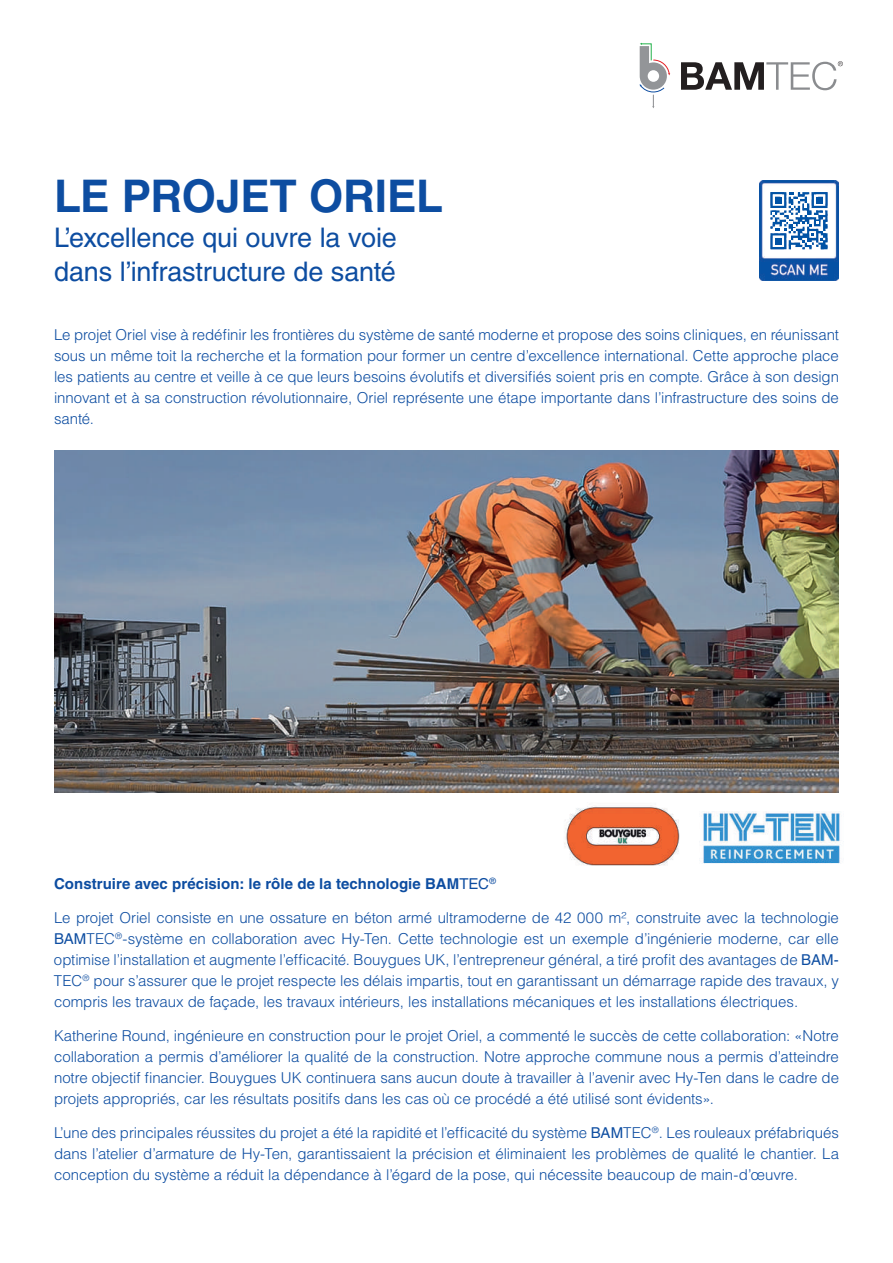
<style>
.page{position:relative;width:893px;height:1263px;background:#fff}
.page>*{position:absolute;margin:0;border:0;box-sizing:border-box;transform-origin:0 0}
.t1{font:700 45px "Helvetica LT Std";letter-spacing:-.005em;color:#0d4da1}
.t2{font:27px/34.3px "Helvetica LT Std";letter-spacing:-.005em;color:#0d4da1}
.t3{font:300 15px/21px "Helvetica LT Std";letter-spacing:-.005em;color:#0d4da1;text-align:justify}
.t4{font:700 15px "Helvetica LT Std";letter-spacing:.005em;color:#0d4da1}
.s1{font-weight:400}
</style>
<div class="page">
<img style="left:54px;top:450px;width:785px;height:342px">
<img style="left:759px;top:181px;width:80px;height:99px">
<svg style="left:763px;top:185px;width:72px;height:71px"></svg>
<div style="left:775px;top:197px;width:7px;height:6px;background:#0153a5"></div>
<div style="left:816px;top:197px;width:7px;height:6px;background:#0153a5"></div>
<div style="left:775px;top:238px;width:7px;height:7px;background:#0153a5"></div>
<img style="left:564px;top:805px;width:116px;height:61px">
<img style="left:699px;top:811px;width:145px;height:53px">
<svg style="left:640px;top:43px;width:30px;height:65px"></svg>
<svg style="left:681px;top:61px;width:162px;height:29px"></svg>
<h1 class="t1" style="left:54px;top:169px;width:391px">LE PROJET ORIEL</h1>
<h2 class="t2" style="left:54px;top:220px;width:344px">L’excellence qui ouvre la voie dans l’infrastructure de santé</h2>
<p class="t3" style="left:54px;top:324px;width:786px">Le projet Oriel vise à redéfinir les frontières du système de santé moderne et propose des soins cliniques, en réunissant sous un même toit la recherche et la formation pour former un centre d’excellence international. Cette approche place les patients au centre et veille à ce que leurs besoins évolutifs et diversifiés soient pris en compte. Grâce à son design innovant et à sa construction révolutionnaire, Oriel représente une étape importante dans l’infrastructure des soins de santé.</p>
<p class="t4" style="left:54px;top:875px;width:443px">Construire avec précision: le rôle de la technologie BAM<span class="s1">TEC</span><sup>®</sup></p>
<p class="t3" style="left:54px;top:907px;width:786px">Le projet Oriel consiste en une ossature en béton armé ultramoderne de 42 000 m², construite avec la technologie <span class="s1">BAM</span>TEC<sup>®</sup>-système en collaboration avec Hy-Ten. Cette technologie est un exemple d’ingénierie moderne, car elle optimise l’installation et augmente l’efficacité. Bouygues UK, l’entrepreneur général, a tiré profit des avantages de <span class="s1">BAM-</span>TEC<sup>®</sup> pour s’assurer que le projet respecte les délais impartis, tout en garantissant un démarrage rapide des travaux, y compris les travaux de façade, les travaux intérieurs, les installations mécaniques et les installations électriques.</p>
<p class="t3" style="left:54px;top:1025px;width:786px">Katherine Round, ingénieure en construction pour le projet Oriel, a commenté le succès de cette collaboration: «Notre collaboration a permis d’améliorer la qualité de la construction. Notre approche commune nous a permis d’atteindre notre objectif financier. Bouygues UK continuera sans aucun doute à travailler à l’avenir avec Hy-Ten dans le cadre de projets appropriés, car les résultats positifs dans les cas où ce procédé a été utilisé sont évidents».</p>
<p class="t3" style="left:54px;top:1121px;width:786px">L’une des principales réussites du projet a été la rapidité et l’efficacité du système <span class="s1">BAM</span>TEC<sup>®</sup>. Les rouleaux préfabriqués dans l’atelier d’armature de Hy-Ten, garantissaient la précision et éliminaient les problèmes de qualité le chantier. La conception du système a réduit la dépendance à l’égard de la pose, qui nécessite beaucoup de main-d’œuvre.</p>
</div>
